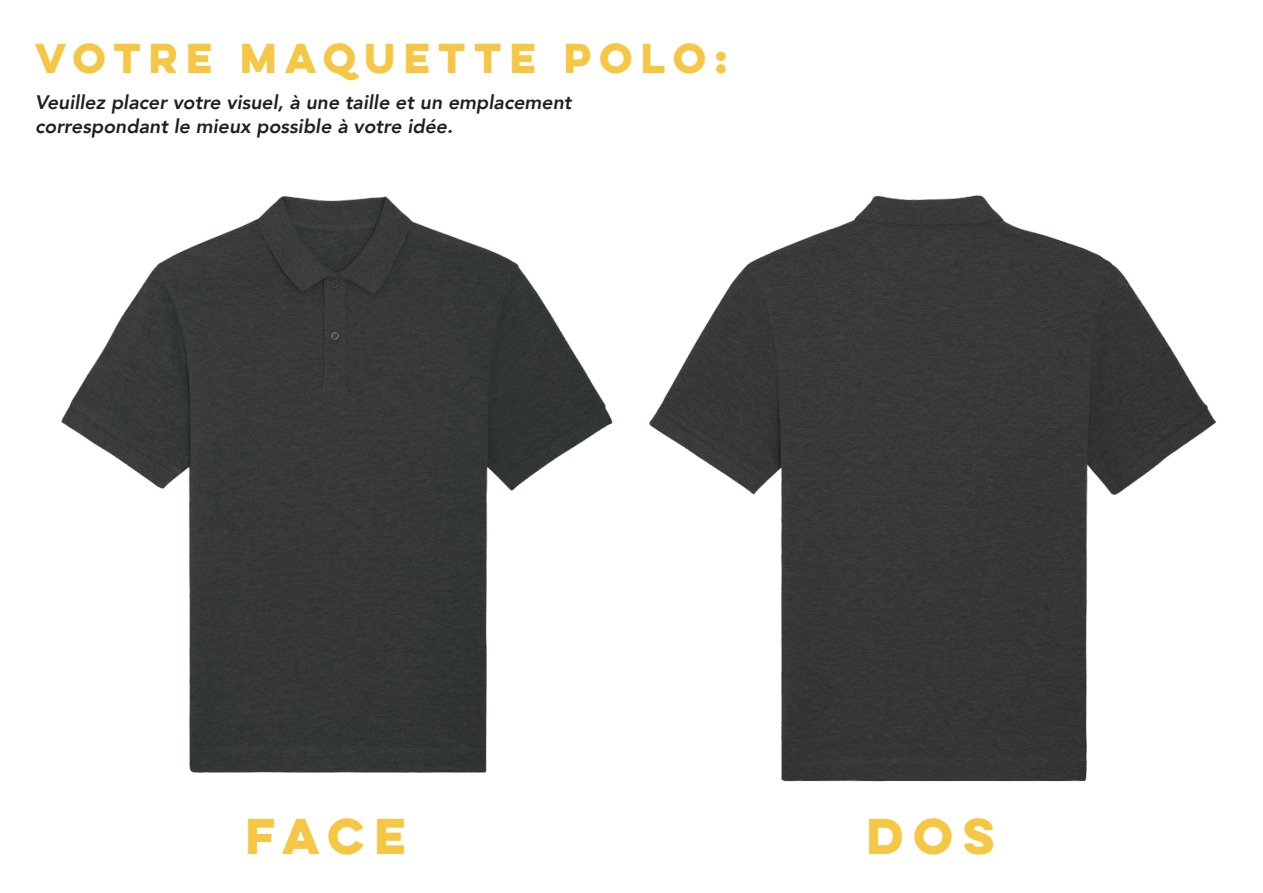
<style>
.page{position:relative;width:1263px;height:893px;background:#fff}
.page>*{position:absolute;margin:0;border:0;box-sizing:border-box;transform-origin:0 0}
.t1{font:700 45px "Lulo Clean One";color:#f5c745}
.t2{font:700 37.5px "Lulo Clean One";color:#f5c745}
.t3{font:italic 800 19.5px/23.4px "Avenir";color:#231f20}
</style>
<div class="page">
<img style="left:61px;top:196px;width:552px;height:577px">
<img style="left:649px;top:195px;width:568px;height:587px">
<p class="t2" style="left:35px;top:29px;width:703px">VOTRE MAQUETTE POLO:</p>
<p class="t3" style="left:35px;top:91px;width:538px">Veuillez placer votre visuel, à une taille et un emplacement correspondant le mieux possible à votre idée.</p>
<p class="t1" style="left:246px;top:801px;width:172px">FACE</p>
<p class="t1" style="left:866px;top:801px;width:140px">DOS</p>
</div>
